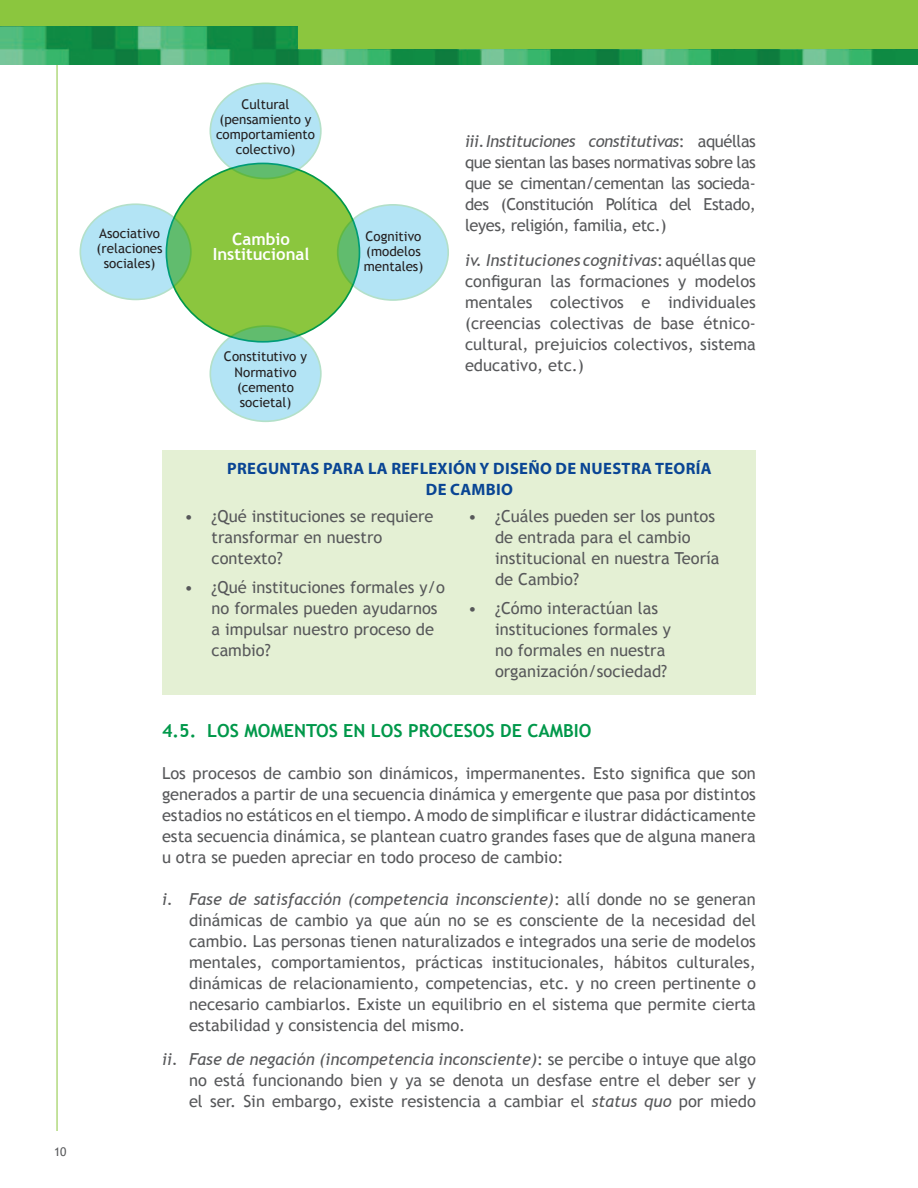
<style>
.page{position:relative;width:918px;height:1188px;background:#fff}
.page>*{position:absolute;margin:0;border:0;box-sizing:border-box;transform-origin:0 0}
.subtitulo{font:700 18px "Trebuchet MS";color:#00984a}
.t1{font:700 16.8px "Trebuchet MS";color:#fff}
.t2{font:16.5px/21px "Trebuchet MS";color:#57585a;text-align:justify}
.t3{font:700 16.5px "Myriad Pro";letter-spacing:.02em;color:#094594}
.t4{font:13.35px/15px "Trebuchet MS";color:#231f20;text-align:center}
.t5{font:12px "Trebuchet MS";color:#57585a}
.s1{font-style:italic}
</style>
<div class="page">
<hr style="left:57px;top:58px;width:1px;height:1073px;background:#8bc63e">
<img style="left:0;top:26px;width:917px;height:39px">
<div style="left:298px;top:0;width:620px;height:49px;background:#8bc63e"></div>
<div style="left:0;top:0;width:918px;height:26px;background:#8bc63e"></div>
<svg style="left:917px;top:49px;width:1px;height:16px"></svg>
<div style="left:162px;top:450px;width:594px;height:244px;background:#e4f0d4"></div>
<div style="left:166px;top:163px;width:193px;height:179px;background:#8bc63e;border-radius:50%"></div>
<svg style="left:210px;top:83px;width:111px;height:96px;background:#aae0e8"></svg>
<div style="left:209px;top:82px;width:113px;height:97px;border:2px solid #00984a;border-radius:50%"></div>
<svg style="left:210px;top:326px;width:111px;height:95px;background:#aadfe7"></svg>
<div style="left:209px;top:325px;width:113px;height:97px;border:2px solid #00984a;border-radius:50%"></div>
<svg style="left:80px;top:204px;width:111px;height:95px;background:#a5dde0"></svg>
<div style="left:79px;top:203px;width:113px;height:97px;border:2px solid #00984a;border-radius:50%"></div>
<svg style="left:338px;top:205px;width:110px;height:95px;background:#a7dee3"></svg>
<div style="left:337px;top:204px;width:112px;height:97px;border:2px solid #00984a;border-radius:50%"></div>
<p class="t5" style="left:54px;top:1144px;width:14px">10</p>
<p class="t4" style="left:99px;top:226px;width:62px">Asociativo</p>
<p class="t4" style="left:97px;top:241px;width:68px">(relaciones sociales)</p>
<p class="t4" style="left:242px;top:97px;width:50px">Cultural</p>
<p class="t4" style="left:216px;top:112px;width:101px">(pensamiento y comportamiento colectivo)</p>
<p class="t1" style="left:232px;top:229px;width:59px">Cambio</p>
<p class="t1" style="left:213px;top:244px;width:98px">Institucional</p>
<p class="t4" style="left:224px;top:349px;width:85px">Constitutivo y<br>Normativo</p>
<p class="t4" style="left:237px;top:380px;width:59px;text-align:left">(cemento societal)</p>
<p class="t4" style="left:366px;top:229px;width:57px">Cognitivo</p>
<p class="t4" style="left:364px;top:244px;width:61px;text-align:left">(modelos mentales)</p>
<p class="t2" style="left:465px;top:131px;width:293px"><span class="s1">iii.Instituciones constitutivas</span>: aquéllas que sientan las bases normativas sobre las que se cimentan/cementan las socieda&shy;des (Constitución Política del Estado, leyes, religión, familia, etc.)</p>
<p class="t2" style="left:465px;top:250px;width:293px"><span class="s1">iv. Instituciones cognitivas</span>: aquéllas que configuran las formaciones y modelos mentales colectivos e individuales (creencias colectivas de base étnico&shy;cultural, prejuicios colectivos, sistema educativo, etc.)</p>
<p class="t3" style="left:227px;top:458px;width:486px">PREGUNTAS PARA LA REFLEXIÓN Y DISEÑO DE NUESTRA TEORÍA</p>
<p class="t3" style="left:426px;top:479px;width:89px">DE CAMBIO</p>
<p class="t2" style="left:212px;top:506px;width:224px;text-align:left;text-indent:-27px">• ¿Qué instituciones se requiere transformar en nuestro contexto?</p>
<p class="t2" style="left:212px;top:577px;width:235px;text-align:left;text-indent:-27px">• ¿Qué instituciones formales y/o no formales pueden ayudarnos a impulsar nuestro proceso de cambio?</p>
<p class="t2" style="left:495px;top:506px;width:226px;text-align:left;text-indent:-27px">• ¿Cuáles pueden ser los puntos de entrada para el cambio institucional en nuestra Teoría de Cambio?</p>
<p class="t2" style="left:495px;top:598px;width:177px;text-align:left;text-indent:-27px">• ¿Cómo interactúan las instituciones formales y no formales en nuestra organización/sociedad?</p>
<p class="subtitulo" style="left:162px;top:719px;width:431px">4.5. LOS MOMENTOS EN LOS PROCESOS DE CAMBIO</p>
<p class="t2" style="left:162px;top:763px;width:596px">Los procesos de cambio son dinámicos, impermanentes. Esto significa que son generados a partir de una secuencia dinámica y emergente que pasa por distintos estadios no estáticos en el tiempo. A modo de simplificar e ilustrar didácticamente esta secuencia dinámica, se plantean cuatro grandes fases que de alguna manera u otra se pueden apreciar en todo proceso de cambio:</p>
<p class="t2" style="left:189px;top:889px;width:569px;text-indent:-27px"><span class="s1">i. Fase de satisfacción (competencia inconsciente)</span>: allí donde no se generan dinámicas de cambio ya que aún no se es consciente de la necesidad del cambio. Las personas tienen naturalizados e integrados una serie de modelos mentales, comportamientos, prácticas institucionales, hábitos culturales, dinámicas de relacionamiento, competencias, etc. y no creen pertinente o necesario cambiarlos. Existe un equilibrio en el sistema que permite cierta estabilidad y consistencia del mismo.</p>
<p class="t2" style="left:189px;top:1049px;width:569px;text-indent:-27px"><span class="s1">ii. Fase de negación (incompetencia inconsciente)</span>: se percibe o intuye que algo no está funcionando bien y ya se denota un desfase entre el deber ser y el ser. Sin embargo, existe resistencia a cambiar el <span class="s1">status quo</span> por miedo</p>
</div>
